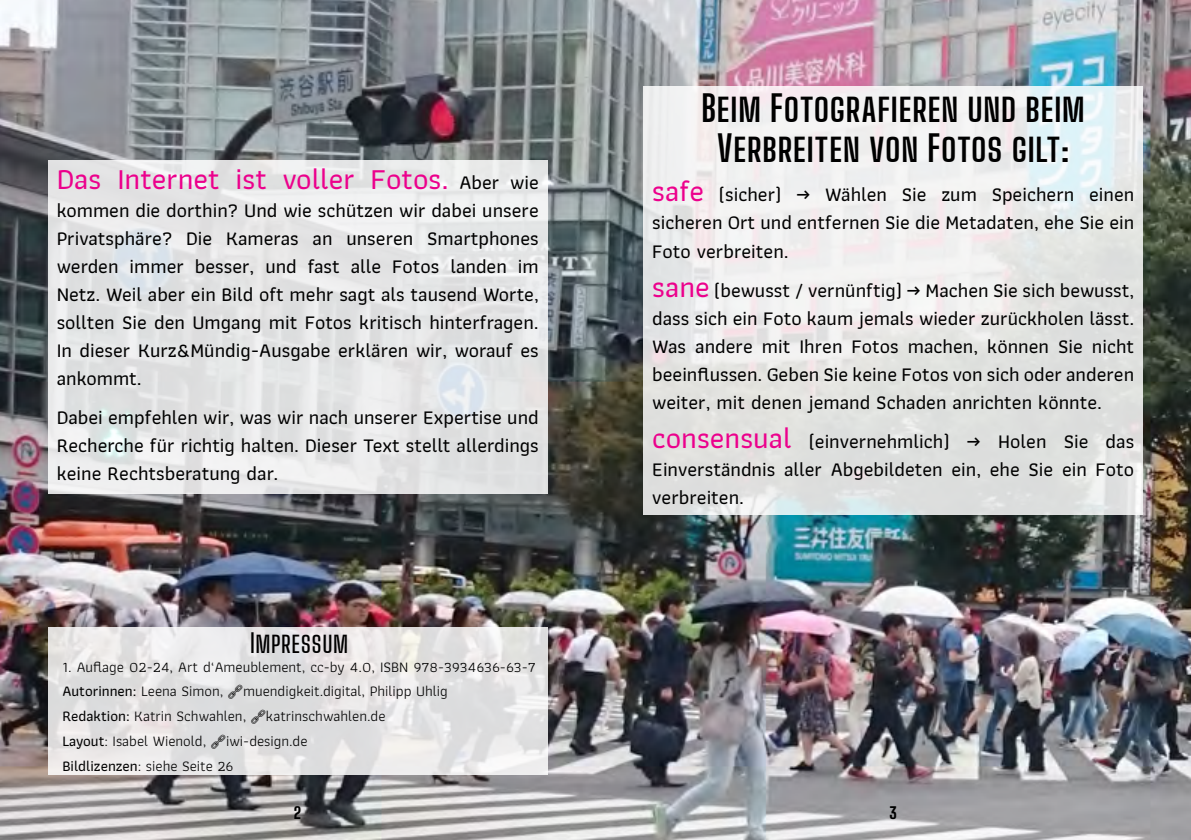
<style>
.page{position:relative;width:1191px;height:840px;background:#fff}
.page>*{position:absolute;margin:0;border:0;box-sizing:border-box;transform-origin:0 0}
.t1{font:700 36px/40px "Big Shoulders Display";letter-spacing:.02em;color:#000;text-align:center}
.t2{font:500 30px "Athiti";color:#ec008c}
.t3{font:600 26px "Big Shoulders Display";letter-spacing:.02em;color:#000}
.t4{font:500 20px/28px "Athiti";color:#000;text-align:justify}
.t5{font:800 16px "Big Shoulders Display";color:#000}
.t6{font:15px/24.6px "Athiti";color:#000}
.s1{font-size:20px;color:#000}
.s2{font-weight:500}
.s3{font-size:30px;color:#ec008c}
</style>
<div class="page">
<img style="left:0;top:0;width:1191px;height:839px">
<div style="left:48px;top:160px;width:499px;height:333px;background:linear-gradient(to right,#e5e6e7,#e6e7e7)"></div>
<svg style="left:48px;top:626px;width:499px;height:148px;background:#e4e3e3"></svg>
<svg style="left:643px;top:86px;width:499px;height:428px"></svg>
<svg style="left:228px;top:684px;width:14px;height:14px"></svg>
<svg style="left:251px;top:709px;width:14px;height:14px"></svg>
<svg style="left:211px;top:734px;width:14px;height:14px"></svg>
<h2 class="t2" style="left:57px;top:156px;width:483px">Das Internet ist voller Fotos. <span class="s1">Aber wie</span></h2>
<p class="t4" style="left:57px;top:196px;width:483px">kommen die dorthin? Und wie schützen wir dabei unsere Privatsphäre? Die Kameras an unseren Smartphones werden immer besser, und fast alle Fotos landen im Netz. Weil aber ein Bild oft mehr sagt als tausend Worte, sollten Sie den Umgang mit Fotos kritisch hinterfragen.<br>In dieser Kurz&amp;Mündig-Ausgabe erklären wir, worauf es ankommt.</p>
<p class="t4" style="left:57px;top:403px;width:483px">Dabei empfehlen wir, was wir nach unserer Expertise und Recherche für richtig halten. Dieser Text stellt allerdings keine Rechtsberatung dar.</p>
<h3 class="t3" style="left:250px;top:625px;width:100px">Impressum</h3>
<p class="t6" style="left:62px;top:654px;width:475px">1. Auflage 02-24, Art d‘Ameublement, cc-by 4.0, ISBN 978-3934636-63-7<br><span class="s2">Autorinnen:</span> Leena Simon,</p>
<p class="t6" style="left:62px;top:679px;width:387px;text-indent:181px">muendigkeit.digital, Philipp Uhlig<br><span class="s2">Redaktion:</span> Katrin Schwahlen,</p>
<p class="t6" style="left:266px;top:703px;width:121px">katrinschwahlen.de</p>
<p class="t6" style="left:62px;top:728px;width:145px"><span class="s2">Layout</span>: Isabel Wienold,</p>
<p class="t6" style="left:62px;top:728px;width:247px;text-indent:164px">iwi-design.de<br><span class="s2">Bildlizenzen</span>: siehe Seite 26</p>
<h1 class="t1" style="left:701px;top:88px;width:385px">Beim Fotografieren und beim<br>Verbreiten von Fotos gilt:</h1>
<p class="t4" style="left:652px;top:181px;width:483px"><span class="s3">safe</span> (sicher) → Wählen Sie zum Speichern einen sicheren Ort und entfernen Sie die Metadaten, ehe Sie ein Foto verbreiten.</p>
<p class="t4" style="left:652px;top:276px;width:483px"><span class="s3">sane</span> (bewusst / vernünftig) → Machen Sie sich bewusst, dass sich ein Foto kaum jemals wieder zurückholen lässt.<br>Was andere mit Ihren Fotos machen, können Sie nicht beeinflussen. Geben Sie keine Fotos von sich oder anderen weiter, mit denen jemand Schaden anrichten könnte.</p>
<p class="t4" style="left:652px;top:428px;width:483px"><span class="s3">consensual</span> (einvernehmlich) → Holen Sie das Einverständnis aller Abgebildeten ein, ehe Sie ein Foto verbreiten.</p>
<p class="t5" style="left:294px;top:801px;width:9px">2</p>
<p class="t5" style="left:889px;top:801px;width:9px">3</p>
</div>
